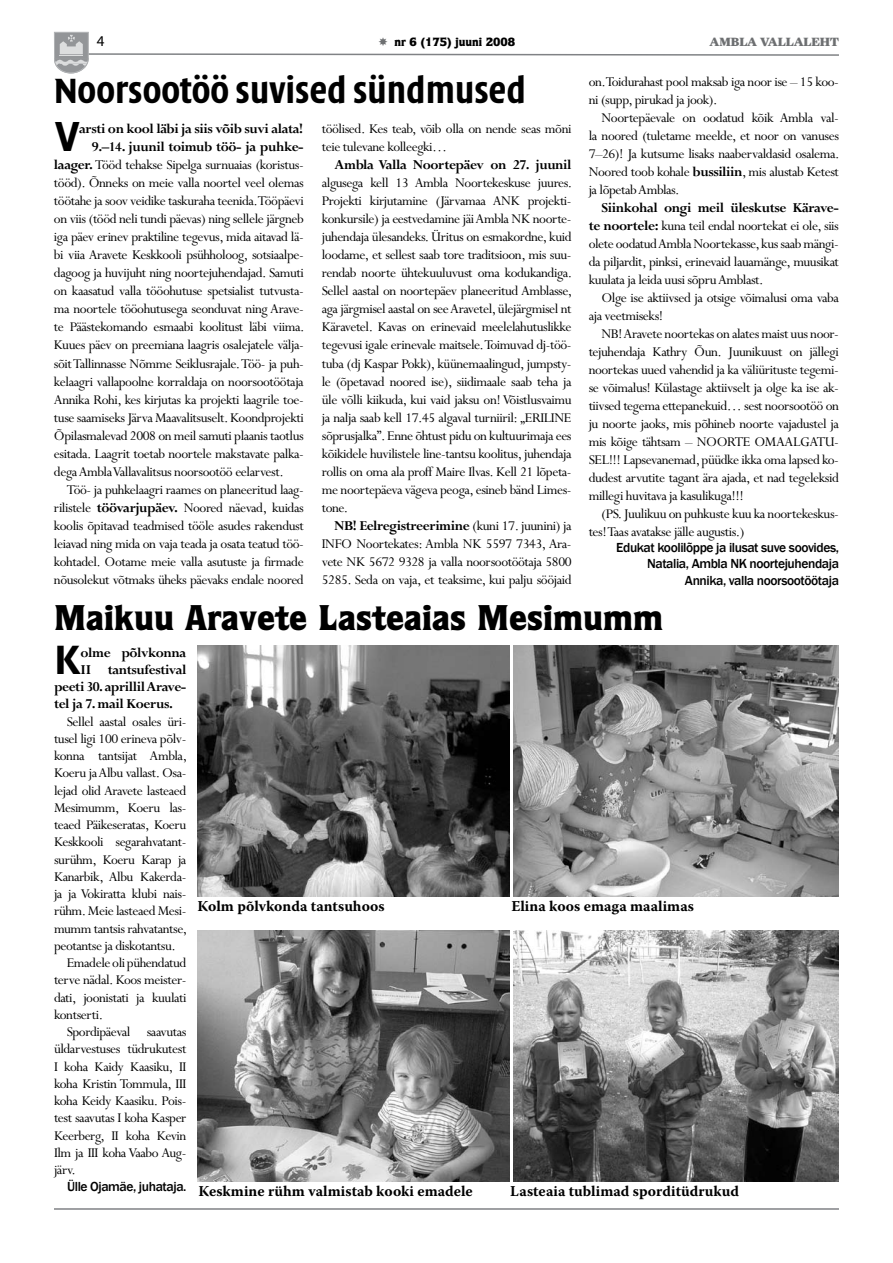
<style>
.page{position:relative;width:893px;height:1263px;background:#fff}
.page>*{position:absolute;margin:0;border:0;box-sizing:border-box;transform-origin:0 0}
.t1{font:900 39.45px "Bell Gothic Std";color:#000}
.t2{font:900 38.55px "Bell Gothic Std";color:#000}
.t3{font:900 36px "Quorum Std";color:#000}
.t4{font:700 36px "Quadraat Head";color:#000}
.t5{font:15px/18px "Perpetua Std";letter-spacing:-.03em;color:#000;text-align:justify}
.t6{font:700 15px "Perpetua Std";letter-spacing:-.03em;color:#000}
.t7{font:700 15px "Warnock Pro";color:#000}
.t8{font:15px "Myriad Pro";color:#000}
.t9{font:500 13.5px/16.2px "Franklin Gothic";letter-spacing:-.03em;color:#000;text-align:right}
.t10{font:900 12px "Quorum Std";color:#000}
.t11{font:900 12px "Farnham Display";color:#6d6f71}
.s1{font-weight:700}
</style>
<div class="page">
<div style="left:54px;top:32px;width:34px;height:27px;background:#939598;border:1px solid #b0b2b4"></div>
<hr style="left:54px;top:1208px;width:785px;height:2px;background:#808285">
<img style="left:198px;top:646px;width:312px;height:251px">
<img style="left:198px;top:931px;width:312px;height:251px">
<img style="left:514px;top:646px;width:325px;height:251px">
<img style="left:513px;top:931px;width:326px;height:251px">
<svg style="left:54px;top:35px;width:785px;height:39px"></svg>
<p class="t8" style="left:97px;top:32px;width:9px">4</p>
<p class="t10" style="left:394px;top:34px;width:122px">nr 6 (175) juuni 2008</p>
<p class="t11" style="left:709px;top:35px;width:131px">AMBLA VALLALEHT</p>
<h3 class="t4" style="left:54px;top:71px;width:473px">Noorsootöö suvised sündmused</h3>
<h1 class="t1" style="left:54px;top:114px;width:28px">V</h1>
<p class="t6" style="left:79px;top:121px;width:225px">arsti on kool läbi ja siis võib suvi alata!</p>
<p class="t6" style="left:92px;top:139px;width:213px">9.–14. juunil toimub töö- ja puhke-</p>
<p class="t5" style="left:54px;top:157px;width:251px"><span class="s1">laager.</span> Tööd tehakse Sipelga surnuaias (koristus-</p>
<p class="t5" style="left:54px;top:175px;width:251px">tööd). Õnneks on meie valla noortel veel olemas</p>
<p class="t5" style="left:54px;top:193px;width:251px">töötahe ja soov veidike taskuraha teenida. Tööpäevi</p>
<p class="t5" style="left:54px;top:211px;width:251px">on viis (tööd neli tundi päevas) ning sellele järgneb</p>
<p class="t5" style="left:54px;top:229px;width:251px">iga päev erinev praktiline tegevus, mida aitavad lä-</p>
<p class="t5" style="left:54px;top:247px;width:251px">bi viia Aravete Keskkooli psühholoog, sotsiaalpe-</p>
<p class="t5" style="left:54px;top:265px;width:251px">dagoog ja huvijuht ning noortejuhendajad. Samuti</p>
<p class="t5" style="left:54px;top:283px;width:251px">on kaasatud valla tööohutuse spetsialist tutvusta-</p>
<p class="t5" style="left:54px;top:301px;width:251px">ma noortele tööohutusega seonduvat ning Arave-</p>
<p class="t5" style="left:54px;top:319px;width:252px">te Päästekomando esmaabi koolitust läbi viima.</p>
<p class="t5" style="left:54px;top:337px;width:251px">Kuues päev on preemiana laagris osalejatele välja-</p>
<p class="t5" style="left:54px;top:355px;width:251px">sõit Tallinnasse Nõmme Seiklusrajale. Töö- ja puh-</p>
<p class="t5" style="left:54px;top:373px;width:251px">kelaagri vallapoolne korraldaja on noorsootöötaja</p>
<p class="t5" style="left:54px;top:391px;width:251px">Annika Rohi, kes kirjutas ka projekti laagrile toe-</p>
<p class="t5" style="left:54px;top:409px;width:251px">tuse saamiseks Järva Maavalitsuselt. Koondprojekti</p>
<p class="t5" style="left:54px;top:427px;width:251px">Õpilasmalevad 2008 on meil samuti plaanis taotlus</p>
<p class="t5" style="left:54px;top:445px;width:251px">esitada. Laagrit toetab noortele makstavate palka-</p>
<p class="t5" style="left:54px;top:463px;width:231px">dega Ambla Vallavalitsus noorsootöö eelarvest.</p>
<p class="t5" style="left:67px;top:481px;width:239px">Töö- ja puhkelaagri raames on planeeritud laag-</p>
<p class="t5" style="left:54px;top:499px;width:251px">rilistele <span class="s1">töövarjupäev.</span> Noored näevad, kuidas</p>
<p class="t5" style="left:54px;top:517px;width:251px">koolis õpitavad teadmised tööle asudes rakendust</p>
<p class="t5" style="left:54px;top:535px;width:251px">leiavad ning mida on vaja teada ja osata teatud töö-</p>
<p class="t5" style="left:54px;top:553px;width:251px">kohtadel. Ootame meie valla asutuste ja firmade</p>
<p class="t5" style="left:54px;top:571px;width:251px">nõusolekut võtmaks üheks päevaks endale noored</p>
<p class="t5" style="left:322px;top:121px;width:251px">töölised. Kes teab, võib olla on nende seas mõni teie tulevane kolleegki…</p>
<p class="t6" style="left:335px;top:157px;width:239px">Ambla Valla Noortepäev on 27. juunil</p>
<p class="t5" style="left:322px;top:175px;width:252px">algusega kell 13 Ambla Noortekeskuse juures.<br>Projekti kirjutamine (Järvamaa ANK projekti&shy;konkursile) ja eestvedamine jäi Ambla NK noorte&shy;juhendaja ülesandeks. Üritus on esmakordne, kuid loodame, et sellest saab tore traditsioon, mis suu&shy;rendab noorte ühtekuuluvust oma kodukandiga.<br>Sellel aastal on noortepäev planeeritud Amblasse, aga järgmisel aastal on see Aravetel, ülejärgmisel nt Käravetel. Kavas on erinevaid meelelahutuslikke tegevusi igale erinevale maitsele. Toimuvad dj-töö&shy;tuba (dj Kaspar Pokk), küünemaalingud, jumpsty&shy;le (õpetavad noored ise), siidimaale saab teha ja üle võlli kiikuda, kui vaid jaksu on! Võistlusvaimu ja nalja saab kell 17.45 algaval turniiril: „ERILINE sõprusjalka”. Enne õhtust pidu on kultuurimaja ees kõikidele huvilistele line-tantsu koolitus, juhendaja rollis on oma ala proff Maire Ilvas. Kell 21 lõpeta&shy;me noortepäeva vägeva peoga, esineb bänd Limes&shy;tone.</p>
<p class="t5" style="left:322px;top:517px;width:251px;text-indent:13px"><span class="s1">NB! Eelregistreerimine</span> (kuni 17. juunini) ja INFO Noortekates: Ambla NK 5597 7343, Ara&shy;vete NK 5672 9328 ja valla noorsootöötaja 5800<br>5285. Seda on vaja, et teaksime, kui palju sööjaid</p>
<p class="t5" style="left:589px;top:73px;width:252px">on. Toidurahast pool maksab iga noor ise – 15 koo&shy;ni (supp, pirukad ja jook).</p>
<p class="t5" style="left:589px;top:109px;width:252px;text-indent:13px">Noortepäevale on oodatud kõik Ambla val&shy;la noored (tuletame meelde, et noor on vanuses 7–26)! Ja kutsume lisaks naabervaldasid osalema.<br>Noored toob kohale <span class="s1">bussiliin</span>, mis alustab Ketest ja lõpetab Amblas.</p>
<p class="t5" style="left:589px;top:199px;width:252px;text-indent:13px"><span class="s1">Siinkohal ongi meil üleskutse Kärave&shy;te noortele:</span> kuna teil endal noortekat ei ole, siis olete oodatud Ambla Noortekasse, kus saab mängi&shy;da piljardit, pinksi, erinevaid lauamänge, muusikat kuulata ja leida uusi sõpru Amblast.</p>
<p class="t5" style="left:589px;top:289px;width:252px;text-indent:13px">Olge ise aktiivsed ja otsige võimalusi oma vaba aja veetmiseks!</p>
<p class="t5" style="left:589px;top:325px;width:252px;text-indent:13px">NB! Aravete noortekas on alates maist uus noor&shy;tejuhendaja Kathry Õun. Juunikuust on jällegi noortekas uued vahendid ja ka väliürituste tegemi&shy;se võimalus! Külastage aktiivselt ja olge ka ise ak&shy;tiivsed tegema ettepanekuid… sest noorsootöö on ju noorte jaoks, mis põhineb noorte vajadustel ja mis kõige tähtsam – NOORTE OMAALGATU-SEL!!! Lapsevanemad, püüdke ikka oma lapsed ko&shy;dudest arvutite tagant ära ajada, et nad tegeleksid millegi huvitava ja kasulikuga!!!</p>
<p class="t5" style="left:589px;top:505px;width:252px;text-indent:13px">(PS. Juulikuu on puhkuste kuu ka noortekeskus&shy;tes! Taas avatakse jälle augustis.)</p>
<p class="t9" style="left:616px;top:540px;width:224px">Edukat koolilõppe ja ilusat suve soovides,<br>Natalia, Ambla NK noortejuhendaja<br>Annika, valla noorsootöötaja</p>
<h3 class="t3" style="left:54px;top:595px;width:611px">Maikuu Aravete Lasteaias Mesimumm</h3>
<h2 class="t2" style="left:54px;top:637px;width:29px">K</h2>
<p class="t6" style="left:81px;top:644px;width:107px">olme põlvkonna</p>
<p class="t6" style="left:81px;top:661px;width:107px">II tantsufestival</p>
<p class="t6" style="left:54px;top:679px;width:134px">peeti 30. aprillil Arave-</p>
<p class="t6" style="left:54px;top:696px;width:120px">tel ja 7. mail Koerus.</p>
<p class="t5" style="left:67px;top:713px;width:121px">Sellel aastal osales üri-</p>
<p class="t5" style="left:54px;top:730px;width:134px">tusel ligi 100 erineva põlv-</p>
<p class="t5" style="left:54px;top:747px;width:135px">konna tantsijat Ambla,</p>
<p class="t5" style="left:54px;top:764px;width:134px">Koeru ja Albu vallast. Osa-</p>
<p class="t5" style="left:54px;top:782px;width:134px">lejad olid Aravete lasteaed</p>
<p class="t5" style="left:54px;top:799px;width:134px">Mesimumm, Koeru las-</p>
<p class="t5" style="left:54px;top:816px;width:134px">teaed Päikeseratas, Koeru</p>
<p class="t5" style="left:54px;top:833px;width:134px">Keskkooli segarahvatant-</p>
<p class="t5" style="left:54px;top:851px;width:134px">surühm, Koeru Karap ja</p>
<p class="t5" style="left:54px;top:868px;width:134px">Kanarbik, Albu Kakerda-</p>
<p class="t5" style="left:54px;top:885px;width:134px">ja ja Vokiratta klubi nais-</p>
<p class="t5" style="left:54px;top:902px;width:134px">rühm. Meie lasteaed Mesi-</p>
<p class="t5" style="left:54px;top:920px;width:135px">mumm tantsis rahvatantse,</p>
<p class="t5" style="left:54px;top:937px;width:123px">peotantse ja diskotantsu.</p>
<p class="t5" style="left:67px;top:954px;width:121px">Emadele oli pühendatud</p>
<p class="t5" style="left:54px;top:971px;width:134px">terve nädal. Koos meister-</p>
<p class="t5" style="left:54px;top:989px;width:134px">dati, joonistati ja kuulati</p>
<p class="t5" style="left:54px;top:1006px;width:51px">kontserti.</p>
<p class="t5" style="left:67px;top:1023px;width:121px">Spordipäeval saavutas</p>
<p class="t5" style="left:54px;top:1040px;width:134px">üldarvestuses tüdrukutest</p>
<p class="t5" style="left:54px;top:1058px;width:134px">I koha Kaidy Kaasiku, II</p>
<p class="t5" style="left:54px;top:1075px;width:134px">koha Kristin Tommula, III</p>
<p class="t5" style="left:54px;top:1092px;width:134px">koha Keidy Kaasiku. Pois-</p>
<p class="t5" style="left:54px;top:1109px;width:134px">test saavutas I koha Kasper</p>
<p class="t5" style="left:54px;top:1127px;width:134px">Keerberg, II koha Kevin</p>
<p class="t5" style="left:54px;top:1144px;width:134px">Ilm ja III koha Vaabo Aug-</p>
<p class="t5" style="left:54px;top:1161px;width:23px">järv.</p>
<p class="t9" style="left:67px;top:1178px;width:121px">Ülle Ojamäe, juhataja.</p>
<p class="t7" style="left:198px;top:897px;width:189px">Kolm põlvkonda tantsuhoos</p>
<p class="t7" style="left:511px;top:897px;width:184px">Elina koos emaga maalimas</p>
<p class="t7" style="left:199px;top:1182px;width:276px">Keskmine rühm valmistab kooki emadele</p>
<p class="t7" style="left:510px;top:1182px;width:230px">Lasteaia tublimad sporditüdrukud</p>
</div>
